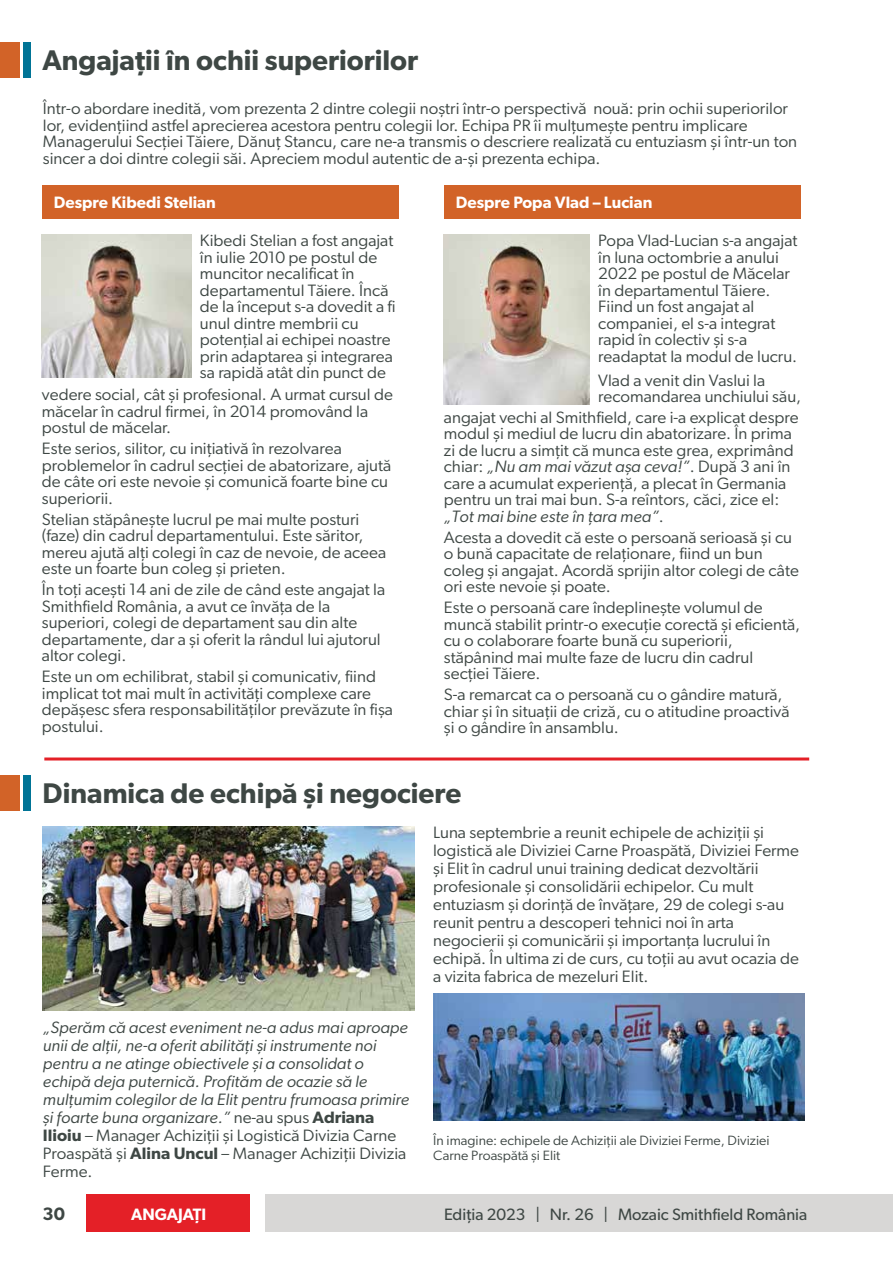
<style>
.page{position:relative;width:893px;height:1263px;background:#fff}
.page>*{position:absolute;margin:0;border:0;box-sizing:border-box;transform-origin:0 0}
.t1{font:600 28.5px "Gibson";color:#3e4744}
.t2{font:600 18px "Gibson";color:#3e4744}
.t3{font:16.5px/16.5px "Gibson";color:#3e4744}
.t4{font:italic 16.5px/18px "Gibson";color:#3e4744}
.t5{font:600 16.5px "Gibson";color:#fff}
.t6{font:16.5px "Gibson";color:#3e4744}
.t7{font:13.5px/15px "Gibson";color:#3e4744}
.s1{font-style:italic}
.s2{font-style:normal}
.s3{font-weight:600;font-style:normal}
</style>
<div class="page">
<div style="left:0;top:43px;width:19px;height:35px;background:#d26328"></div>
<div style="left:23px;top:43px;width:7px;height:35px;background:#007496"></div>
<img style="left:42px;top:235px;width:150px;height:142px">
<div style="left:86px;top:1194px;width:164px;height:38px;background:#e42027"></div>
<div style="left:265px;top:1194px;width:628px;height:38px;background:#d8d7d6"></div>
<div style="left:43px;top:185px;width:356px;height:34px;background:#d26328"></div>
<hr style="left:44px;top:757px;width:765px;height:3px;background:#e42027">
<div style="left:445px;top:185px;width:356px;height:34px;background:#d26328"></div>
<img style="left:444px;top:235px;width:146px;height:170px">
<div style="left:0;top:776px;width:19px;height:35px;background:#d26328"></div>
<div style="left:23px;top:776px;width:7px;height:35px;background:#007496"></div>
<img style="left:433px;top:993px;width:372px;height:127px">
<img style="left:43px;top:827px;width:372px;height:183px">
<h1 class="t1" style="left:43px;top:43px;width:377px">Angajații în ochii superiorilor</h1>
<p class="t3" style="left:43px;top:100px;width:756px">Într-o abordare inedită, vom prezenta 2 dintre colegii noștri într-o perspectivă nouă: prin ochii superiorilor lor, evidențiind astfel aprecierea acestora pentru colegii lor. Echipa PR îi mulțumește pentru implicare Managerului Secției Tăiere, Dănuț Stancu, care ne-a transmis o descriere realizată cu entuziasm și într-un ton sincer a doi dintre colegii săi. Apreciem modul autentic de a-și prezenta echipa.</p>
<p class="t5" style="left:54px;top:192px;width:163px">Despre Kibedi Stelian</p>
<p class="t3" style="left:598px;top:232px;width:201px">Popa Vlad-Lucian s-a angajat în luna octombrie a anului<br>2022 pe postul de Măcelar în departamentul Tăiere.<br>Fiind un fost angajat al companiei, el s-a integrat rapid în colectiv și s-a readaptat la modul de lucru.</p>
<p class="t3" style="left:598px;top:372px;width:204px">Vlad a venit din Vaslui la recomandarea unchiului său,</p>
<p class="t3" style="left:444px;top:409px;width:356px">angajat vechi al Smithfield, care i-a explicat despre modul și mediul de lucru din abatorizare. În prima zi de lucru a simțit că munca este grea, exprimând chiar: <span class="s1">„Nu am mai văzut așa ceva!”</span>. După 3 ani în care a acumulat experiență, a plecat în Germania pentru un trai mai bun. S-a reîntors, căci, zice el: <span class="s1">„Tot mai bine este în țara mea”</span>.</p>
<p class="t3" style="left:444px;top:529px;width:356px">Acesta a dovedit că este o persoană serioasă și cu o bună capacitate de relaționare, fiind un bun coleg și angajat. Acordă sprijin altor colegi de câte ori este nevoie și poate.</p>
<p class="t3" style="left:444px;top:599px;width:358px">Este o persoană care îndeplinește volumul de muncă stabilit printr-o execuție corectă și eficientă, cu o colaborare foarte bună cu superiorii, stăpânind mai multe faze de lucru din cadrul secției Tăiere.</p>
<p class="t3" style="left:444px;top:686px;width:347px">S-a remarcat ca o persoană cu o gândire matură, chiar și în situații de criză, cu o atitudine proactivă și o gândire în ansamblu.</p>
<p class="t5" style="left:456px;top:192px;width:198px">Despre Popa Vlad – Lucian</p>
<p class="t3" style="left:200px;top:232px;width:197px">Kibedi Stelian a fost angajat în iulie 2010 pe postul de muncitor necalificat în departamentul Tăiere. Încă de la început s-a dovedit a fi unul dintre membrii cu potențial ai echipei noastre prin adaptarea și integrarea sa rapidă atât din punct de</p>
<p class="t3" style="left:42px;top:386px;width:352px">vedere social, cât și profesional. A urmat cursul de măcelar în cadrul firmei, în 2014 promovând la postul de măcelar.</p>
<p class="t3" style="left:42px;top:440px;width:351px">Este serios, silitor, cu inițiativă în rezolvarea problemelor în cadrul secției de abatorizare, ajută de câte ori este nevoie și comunică foarte bine cu superiorii.</p>
<p class="t3" style="left:42px;top:511px;width:346px">Stelian stăpânește lucrul pe mai multe posturi (faze) din cadrul departamentului. Este săritor, mereu ajută alți colegi în caz de nevoie, de aceea este un foarte bun coleg și prieten.</p>
<p class="t3" style="left:42px;top:581px;width:345px">În toți acești 14 ani de zile de când este angajat la Smithfield România, a avut ce învăța de la superiori, colegi de departament sau din alte departamente, dar a și oferit la rândul lui ajutorul altor colegi.</p>
<p class="t3" style="left:42px;top:668px;width:353px">Este un om echilibrat, stabil și comunicativ, fiind implicat tot mai mult în activități complexe care depășesc sfera responsabilităților prevăzute în fișa postului.</p>
<h1 class="t1" style="left:43px;top:776px;width:420px">Dinamica de echipă și negociere</h1>
<p class="t4" style="left:43px;top:1018px;width:368px">„Sperăm că acest eveniment ne-a adus mai aproape unii de alții, ne-a oferit abilități și instrumente noi pentru a ne atinge obiectivele și a consolidat o echipă deja puternică. Profităm de ocazie să le mulțumim colegilor de la Elit pentru frumoasa primire și foarte buna organizare.” <span class="s2">ne-au spus</span> <span class="s3">Adriana Ilioiu</span> <span class="s2">– Manager Achiziții și Logistică Divizia Carne Proaspătă și</span> <span class="s3">Alina Uncul</span> <span class="s2">– Manager Achiziții Divizia Ferme.</span></p>
<p class="t3" style="left:433px;top:823px;width:367px;line-height:18px">Luna septembrie a reunit echipele de achiziții și logistică ale Diviziei Carne Proaspătă, Diviziei Ferme și Elit în cadrul unui training dedicat dezvoltării profesionale și consolidării echipelor. Cu mult entuziasm și dorință de învățare, 29 de colegi s-au reunit pentru a descoperi tehnici noi în arta negocierii și comunicării și importanța lucrului în echipă. În ultima zi de curs, cu toții au avut ocazia de a vizita fabrica de mezeluri Elit.</p>
<p class="t7" style="left:433px;top:1132px;width:338px">În imagine: echipele de Achiziții ale Diviziei Ferme, Diviziei<br>Carne Proaspătă și Elit</p>
<p class="t2" style="left:43px;top:1203px;width:24px">30</p>
<p class="t5" style="left:131px;top:1205px;width:76px">ANGAJAȚI</p>
<p class="t6" style="left:444px;top:1204px;width:365px">Ediția 2023 | Nr. 26 | Mozaic Smithfield România</p>
</div>
